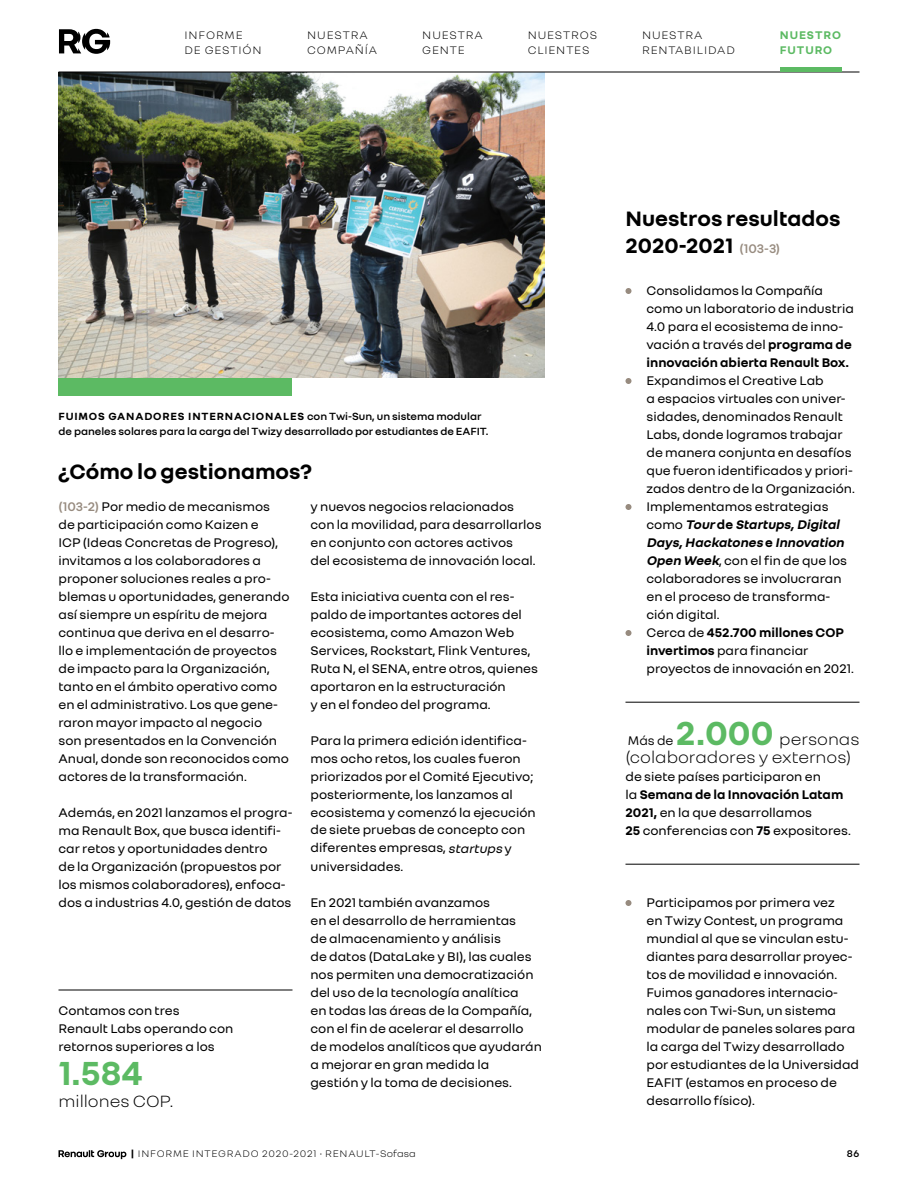
<style>
.page{position:relative;width:918px;height:1188px;background:#fff}
.page>*{position:absolute;margin:0;border:0;box-sizing:border-box;transform-origin:0 0}
.t1{font:700 36px "Renault Group";color:#5cba63}
.t2{font:700 22.5px/27px "Renault Group";color:#000}
.t3{font:300 18px/18px "Renault Group";color:#000}
.t4{font:13.5px/18px "Renault Group";color:#000}
.t5{font:13.5px "Renault Group";color:#000}
.t6{font:300 12px/15px "Renault Group";letter-spacing:.075em;color:#000}
.t7{font:700 12px/15px "Renault Group";letter-spacing:.075em;color:#5cba63}
.t8{font:600 11.25px/15px "Renault Group";color:#000}
.t9{font:300 10.5px "Renault Group";letter-spacing:.075em;color:#000}
.t10{font:600 10.5px "Renault Group";color:#000}
.s1{font-weight:700}
.s2{font-weight:600;color:#978b7f}
.s3{font-style:italic}
.s4{font-weight:600;font-size:13.5px;color:#978b7f}
.s5{font-weight:700;font-style:italic}
.s6{font-weight:700;font-size:36px;color:#5cba63}
</style>
<div class="page">
<svg style="left:58px;top:1150px;width:68px;height:9px"></svg>
<svg style="left:626px;top:288px;width:6px;height:6px"></svg>
<svg style="left:626px;top:378px;width:6px;height:6px"></svg>
<svg style="left:626px;top:504px;width:6px;height:6px"></svg>
<svg style="left:626px;top:630px;width:6px;height:6px"></svg>
<img style="left:58px;top:73px;width:486px;height:305px">
<div style="left:58px;top:378px;width:234px;height:18px;background:#5cba63"></div>
<hr style="left:626px;top:702px;width:234px;height:1px;background:#000">
<hr style="left:58px;top:990px;width:234px;height:1px;background:#000">
<hr style="left:626px;top:864px;width:234px;height:1px;background:#000">
<svg style="left:626px;top:900px;width:6px;height:6px"></svg>
<svg style="left:59px;top:29px;width:51px;height:25px"></svg>
<hr style="left:58px;top:72px;width:802px;height:1px;background:#000">
<div style="left:780px;top:67px;width:62px;height:5px;background:#5cba63"></div>
<p class="t6" style="left:184px;top:27px;width:79px">INFORME<br>DE GESTIÓN</p>
<p class="t6" style="left:307px;top:27px;width:72px">NUESTRA<br>COMPAÑÍA</p>
<p class="t6" style="left:422px;top:27px;width:62px">NUESTRA<br>GENTE</p>
<p class="t6" style="left:528px;top:27px;width:71px">NUESTROS<br>CLIENTES</p>
<p class="t6" style="left:642px;top:27px;width:94px">NUESTRA<br>RENTABILIDAD</p>
<p class="t7" style="left:780px;top:27px;width:63px">NUESTRO<br>FUTURO</p>
<p class="t8" style="left:58px;top:408px;width:431px"><span class="s1">FUIMOS GANADORES INTERNACIONALES</span> con Twi-Sun, un sistema modular de paneles solares para la carga del Twizy desarrollado por estudiantes de EAFIT.</p>
<h2 class="t2" style="left:58px;top:457px;width:255px">¿Cómo lo gestionamos?</h2>
<p class="t4" style="left:58px;top:496px;width:233px"><span class="s2">(103-2)</span> Por medio de mecanismos de participación como Kaizen e<br>ICP (Ideas Concretas de Progreso), invitamos a los colaboradores a proponer soluciones reales a pro&shy;blemas u oportunidades, generando así siempre un espíritu de mejora continua que deriva en el desarro&shy;llo e implementación de proyectos de impacto para la Organización, tanto en el ámbito operativo como en el administrativo. Los que gene&shy;raron mayor impacto al negocio<br>son presentados en la Convención Anual, donde son reconocidos como actores de la transformación.</p>
<p class="t4" style="left:58px;top:802px;width:235px">Además, en 2021 lanzamos el progra&shy;ma Renault Box, que busca identifi&shy;car retos y oportunidades dentro<br>de la Organización (propuestos por los mismos colaboradores), enfoca&shy;dos a industrias 4.0, gestión de datos</p>
<p class="t4" style="left:58px;top:1000px;width:176px">Contamos con tres<br>Renault Labs operando con retornos superiores a los</p>
<h1 class="t1" style="left:58px;top:1050px;width:86px">1.584</h1>
<h3 class="t3" style="left:58px;top:1091px;width:116px">millones COP.</h3>
<p class="t4" style="left:310px;top:496px;width:233px">y nuevos negocios relacionados<br>con la movilidad, para desarrollarlos en conjunto con actores activos<br>del ecosistema de innovación local.</p>
<p class="t4" style="left:310px;top:586px;width:229px">Esta iniciativa cuenta con el res&shy;paldo de importantes actores del ecosistema, como Amazon Web<br>Services, Rockstart, Flink Ventures,<br>Ruta N, el SENA, entre otros, quienes aportaron en la estructuración<br>y en el fondeo del programa.</p>
<p class="t4" style="left:310px;top:730px;width:227px">Para la primera edición identifica&shy;mos ocho retos, los cuales fueron priorizados por el Comité Ejecutivo; posteriormente, los lanzamos al ecosistema y comenzó la ejecución de siete pruebas de concepto con diferentes empresas, <span class="s3">startups</span> y universidades.</p>
<p class="t4" style="left:310px;top:892px;width:233px">En 2021 también avanzamos<br>en el desarrollo de herramientas<br>de almacenamiento y análisis<br>de datos (DataLake y BI), las cuales nos permiten una democratización del uso de la tecnología analítica<br>en todas las áreas de la Compañía, con el fin de acelerar el desarrollo de modelos analíticos que ayudarán a mejorar en gran medida la<br>gestión y la toma de decisiones.</p>
<h2 class="t2" style="left:626px;top:204px;width:217px">Nuestros resultados<br>2020-2021 <span class="s4">(103-3)</span></h2>
<p class="t4" style="left:646px;top:281px;width:209px">Consolidamos la Compañía como un laboratorio de industria<br>4.0 para el ecosistema de inno&shy;vación a través del <span class="s1">programa de innovación abierta Renault Box.</span></p>
<p class="t4" style="left:646px;top:371px;width:210px">Expandimos el Creative Lab<br>a espacios virtuales con univer&shy;sidades, denominados Renault<br>Labs, donde logramos trabajar de manera conjunta en desafíos que fueron identificados y priori&shy;zados dentro de la Organización.<br>Implementamos estrategias<br>c o m o <span class="s5">Tour</span> <span class="s1">d e</span> <span class="s5">Startups,Digital<br>Days,Hackatones</span> <span class="s1">e</span> <span class="s5">Innovation<br>Open Week</span>, con el fin de que los colaboradores se involucraran en el proceso de transforma&shy;ción digital.<br>Cerca de <span class="s1">452.700 millones COP invertimos</span> para financiar proyectos de innovación en 2021.</p>
<h3 class="t3" style="left:626px;top:729px;width:236px;text-indent:50px"><span class="s6">2.000</span> personas (colaboradores y externos)</h3>
<p class="t4" style="left:626px;top:767px;width:227px">de siete países participaron en<br>la <span class="s1">Semana de la Innovación Latam<br>2021,</span> en la que desarrollamos<br><span class="s1">25</span> conferencias con <span class="s1">75</span> expositores.</p>
<p class="t5" style="left:628px;top:732px;width:47px">Más de</p>
<p class="t4" style="left:646px;top:893px;width:214px">Participamos por primera vez<br>en Twizy Contest, un programa mundial al que se vinculan estu&shy;diantes para desarrollar proyec&shy;tos de movilidad e innovación.<br>Fuimos ganadores internacio&shy;nales con Twi-Sun, un sistema modular de paneles solares para la carga del Twizy desarrollado por estudiantes de la Universidad<br>EAFIT (estamos en proceso de desarrollo físico).</p>
<p class="t9" style="left:131px;top:1147px;width:286px"><span class="s1">|</span> INFORME INTEGRADO 2020-2021 • RENAULT-Sofasa</p>
<p class="t10" style="left:847px;top:1147px;width:14px">86</p>
</div>
